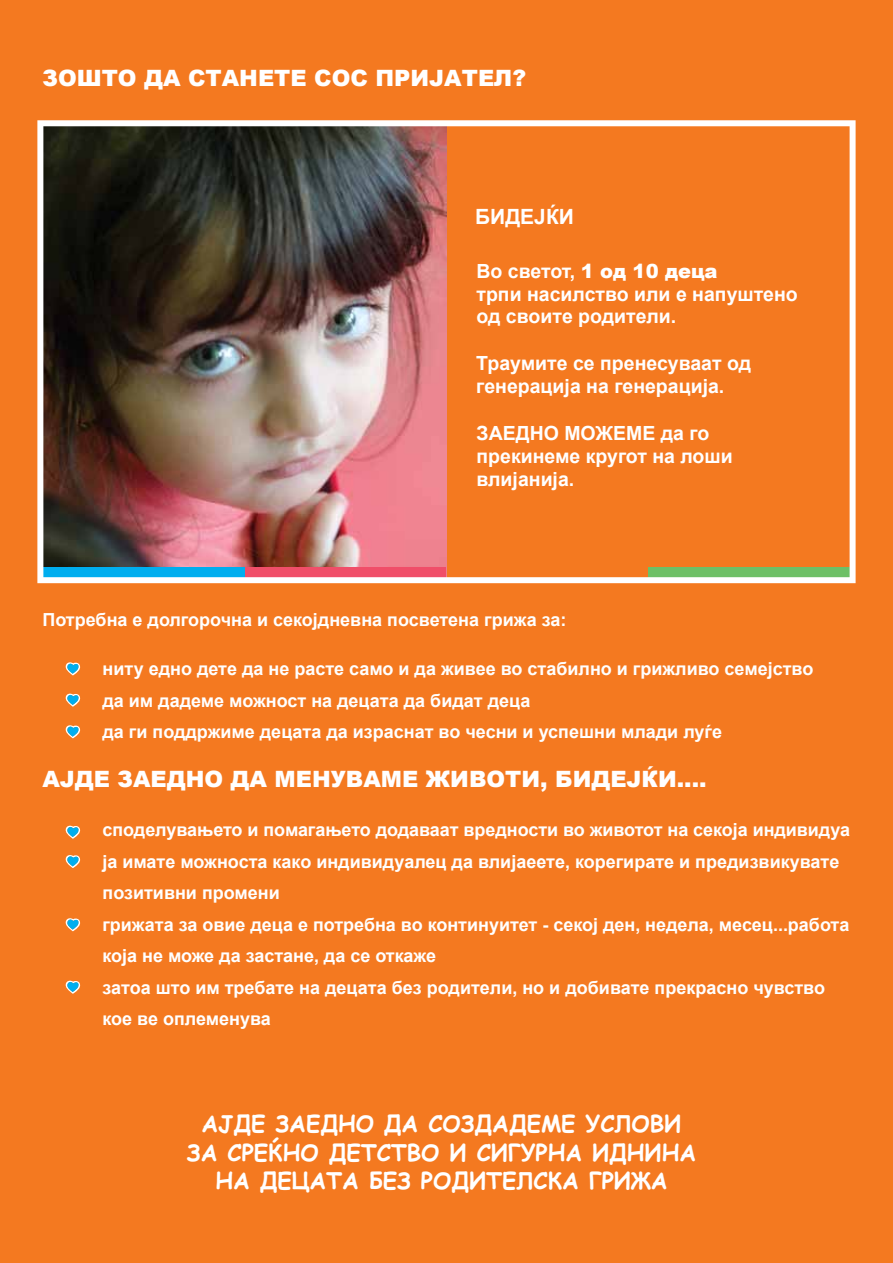
<style>
.page{position:relative;width:893px;height:1263px;background:#f47920}
.page>*{position:absolute;margin:0;border:0;box-sizing:border-box;transform-origin:0 0}
.t1{font:700 22.95px/28.7px "Comic Sans MS";color:#fff;text-align:center}
.t2{font:900 22.5px "Arial";color:#fff}
.t3{font:700 21px "Arial";color:#fff}
.t4{font:700 19.5px/22.6px "Arial";color:#fff}
.t5{font:700 18px/31.5px "Arial";color:#fff}
.s1{font-weight:900}
</style>
<div class="page">
<img style="left:37px;top:120px;width:819px;height:463px">
<svg style="left:65px;top:826px;width:16px;height:13px"></svg>
<svg style="left:65px;top:662px;width:16px;height:13px"></svg>
<svg style="left:65px;top:694px;width:16px;height:13px"></svg>
<svg style="left:65px;top:725px;width:16px;height:13px"></svg>
<svg style="left:65px;top:855px;width:16px;height:13px"></svg>
<svg style="left:65px;top:918px;width:16px;height:13px"></svg>
<svg style="left:65px;top:981px;width:16px;height:13px"></svg>
<p class="t2" style="left:43px;top:62px;width:485px">ЗОШТО ДА СТАНЕТЕ СОС ПРИЈАТЕЛ?</p>
<p class="t3" style="left:475px;top:202px;width:100px">БИДЕЈЌИ</p>
<p class="t4" style="left:476px;top:260px;width:323px">Во светот, <span class="s1">1 од 10 деца<br></span>трпи насилство или е напуштено од своите родители.</p>
<p class="t4" style="left:476px;top:352px;width:276px">Траумите се пренесуваат од генерација на генерација.</p>
<p class="t4" style="left:476px;top:421px;width:258px;line-height:23.1px">ЗАЕДНО МОЖЕМЕ да го прекинеме кругот на лоши влијанија.</p>
<p class="t5" style="left:42px;top:604px;width:525px">Потребна е долгорочна и секојдневна посветена грижа за:</p>
<p class="t5" style="left:102px;top:653px;width:712px">ниту едно дете да не расте само и да живее во стабилно и грижливо семејство да им дадеме можност на децата да бидат деца<br>да ги поддржиме децата да израснат во чесни и успешни млади луѓе</p>
<p class="t2" style="left:42px;top:762px;width:666px">АЈДЕ ЗАЕДНО ДА МЕНУВАМЕ ЖИВОТИ, БИДЕЈЌИ....</p>
<p class="t5" style="left:102px;top:814px;width:749px">споделувањето и помагањето додаваат вредности во животот на секоја индивидуа ја имате можноста како индивидуалец да влијаеете, корегирате и предизвикувате позитивни промени<br>грижата за овие деца е потребна во континуитет - секој ден, недела, месец...работа која не може да застане, да се откаже<br>затоа што им требате на децата без родители, но и добивате прекрасно чувство кое ве оплеменува</p>
<p class="t1" style="left:187px;top:1108px;width:511px">АЈДЕ ЗАЕДНО ДА СОЗДАДЕМЕ УСЛОВИ<br>ЗА СРЕЌНО ДЕТСТВО И СИГУРНА ИДНИНА<br>НА ДЕЦАТА БЕЗ РОДИТЕЛСКА ГРИЖА</p>
</div>
